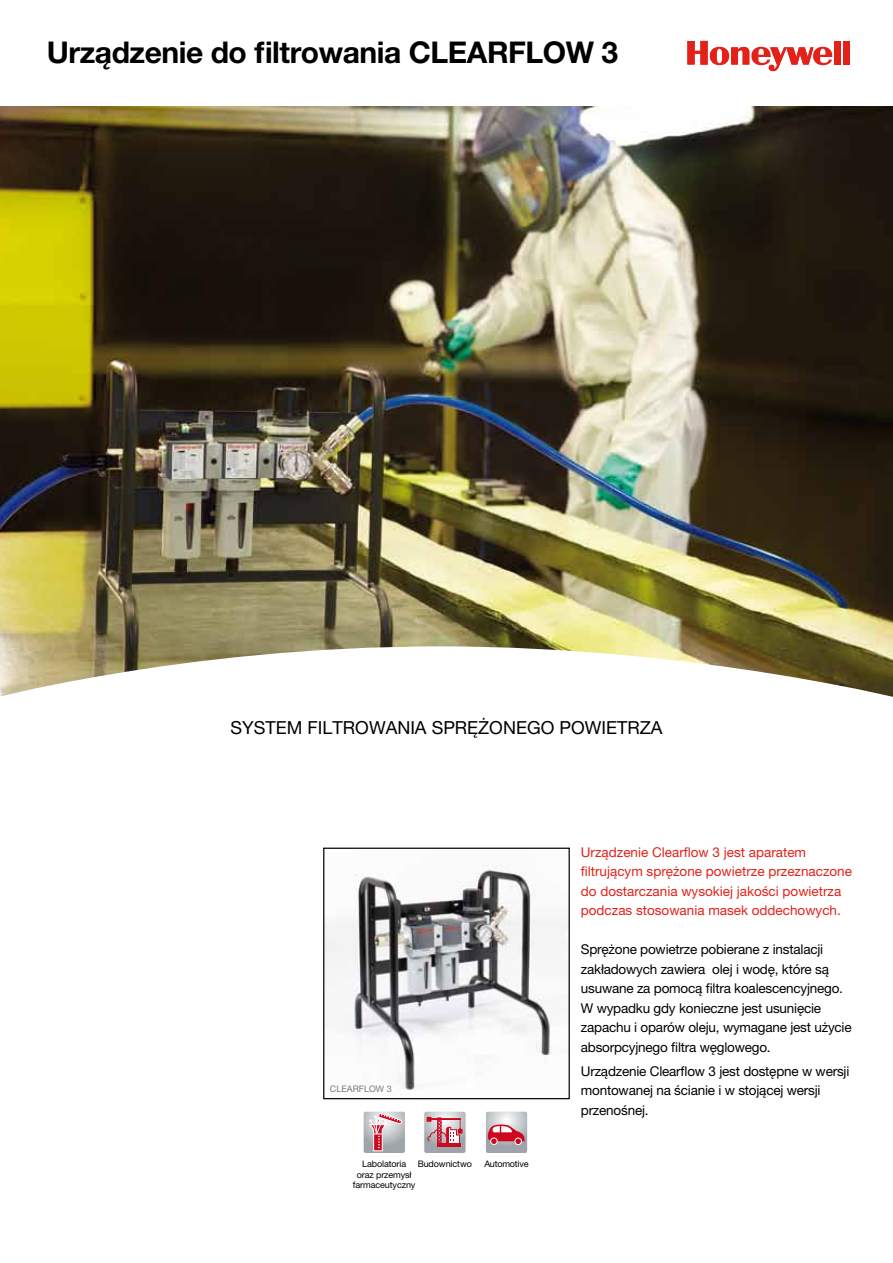
<style>
.page{position:relative;width:893px;height:1263px;background:#fff}
.page>*{position:absolute;margin:0;border:0;box-sizing:border-box;transform-origin:0 0}
.t1{font:700 30px "Helvetica Neue LT Pro";letter-spacing:-.015em;color:#000}
.t2{font:18px "Helvetica Neue LT Pro";color:#000}
.t3{font:13.5px/19.5px "Helvetica Neue LT Pro";letter-spacing:-.015em;color:#000}
.t4{font:13.5px/19.5px "Helvetica Neue LT Pro";color:#e32119}
.t5{font:9px/10.8px "Helvetica Neue LT Pro";letter-spacing:-.01em;color:#000;text-align:center}
.t6{font:9px "Helvetica Neue LT Pro";color:#757c81}
</style>
<div class="page">
<img style="left:0;top:106px;width:893px;height:540px">
<svg style="left:0;top:646px;width:893px;height:454px"></svg>
<img style="left:325px;top:850px;width:243px;height:247px">
<div style="left:323px;top:848px;width:247px;height:251px;border:1px solid #000"></div>
<svg style="left:687px;top:41px;width:145px;height:30px"></svg>
<div style="left:834px;top:41px;width:7px;height:24px;background:#e32119"></div>
<div style="left:843px;top:41px;width:6px;height:24px;background:#e32119"></div>
<div style="left:363px;top:1111px;width:43px;height:43px;border:1px solid #fff;border-radius:3px"></div>
<svg style="left:363px;top:1111px;width:42px;height:42px;background:#c6b1b6"></svg>
<div style="left:423px;top:1111px;width:43px;height:43px;border:1px solid #fff;border-radius:3px"></div>
<svg style="left:424px;top:1111px;width:42px;height:42px;background:#c69ca3"></svg>
<div style="left:485px;top:1111px;width:43px;height:43px;border:1px solid #fff;border-radius:3px"></div>
<svg style="left:485px;top:1111px;width:43px;height:42px;background:#c9a0a8"></svg>
<h1 class="t1" style="left:47px;top:34px;width:573px">Urządzenie do filtrowania CLEARFLOW 3</h1>
<h2 class="t2" style="left:231px;top:717px;width:127px">System f iltrowa</h2>
<h2 class="t2" style="left:397px;top:717px;width:264px">nia sprężonego powietrza</h2>
<p class="t6" style="left:330px;top:1083px;width:63px">CLEARFLOW 3</p>
<p class="t5" style="left:353px;top:1158px;width:64px">Labolatoria oraz przemysł farmaceutyczny</p>
<p class="t5" style="left:418px;top:1158px;width:56px">Budownictwo</p>
<p class="t5" style="left:484px;top:1158px;width:46px">Automotive</p>
<p class="t4" style="left:581px;top:842px;width:273px">Urządzenie Clearflow 3 jest aparatem filtrującym sprężone powietrze przeznaczone do dostarczania wysokiej jakości powietrza podczas stosowania masek oddechowych.</p>
<p class="t3" style="left:581px;top:940px;width:272px">Sprężone powietrze pobierane z instalacji zakładowych zawiera olej i wodę, które są usuwane za pomocą filtra koalescencyjnego.<br>W wypadku gdy konieczne jest usunięcie zapachu i oparów oleju, wymagane jest użycie absorpcyjnego filtra węglowego.</p>
<p class="t3" style="left:581px;top:1061px;width:270px">Urządzenie Clearflow 3 jest dostępne w wersji montowanej na ścianie i w stojącej wersji przenośnej.</p>
</div>
